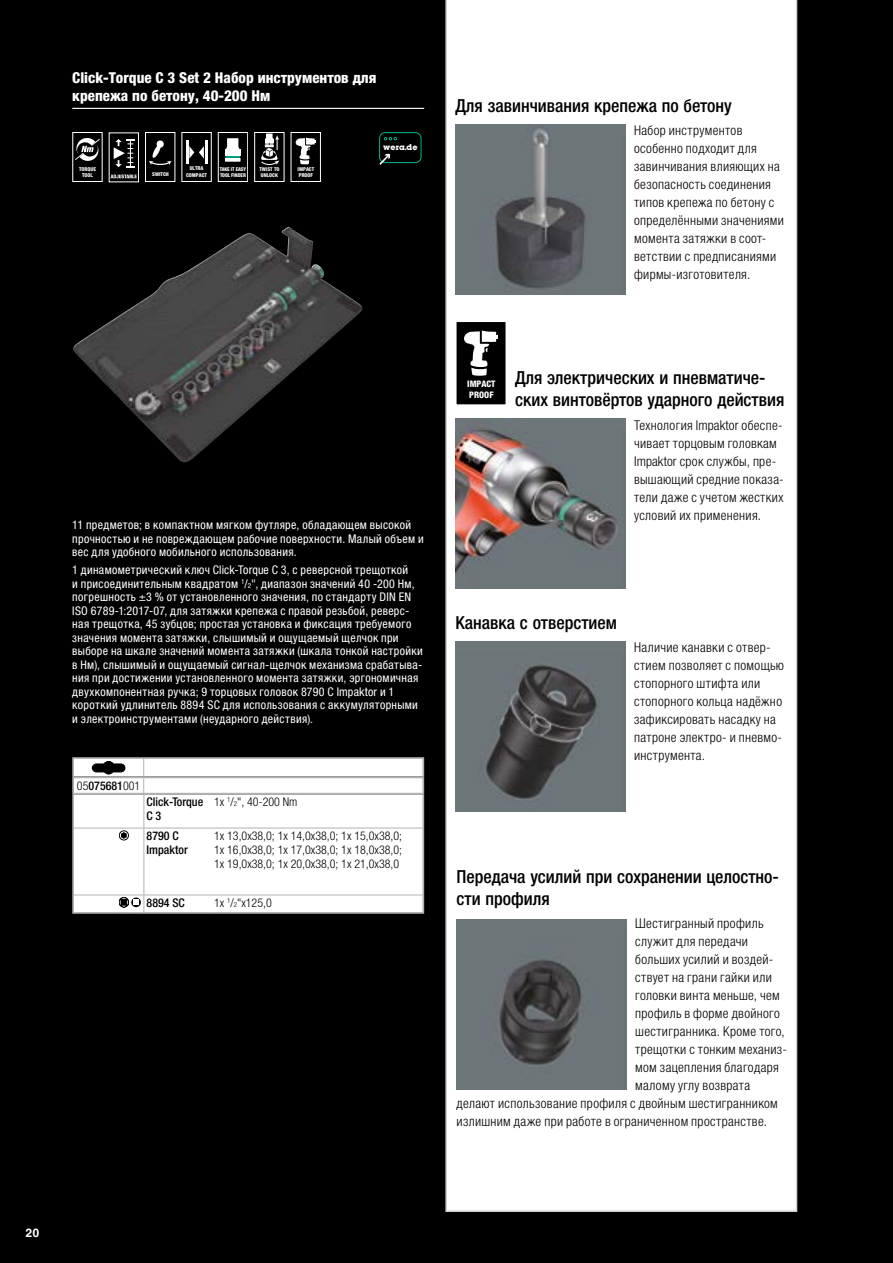
<style>
.page{position:relative;width:893px;height:1263px;background:#000}
.page>*{position:absolute;margin:0;border:0;box-sizing:border-box;transform-origin:0 0}
.t1{font:500 condensed 18px/21.6px "Helvetica Neue LTW1 G";color:#000}
.t2{font:800 condensed 15px/18px "Helvetica Neue LTW1 G";color:#fff}
.t3{font:300 condensed 13.5px/18px "Helvetica Neue LTW1 G";letter-spacing:.025em;color:#000}
.t4{font:condensed 12px/13.5px "Helvetica Neue LTW1 G";letter-spacing:.03em;color:#fff}
.t5{font:300 condensed 12px/14.4px "Helvetica Neue LTW1 G";color:#000;text-align:justify}
.t6{font:500 condensed 12px/14.4px "Helvetica Neue LTW1 G";color:#000}
.t7{font:700 12px "Helvetica World";color:#fff}
.t8{font:800 condensed 9px/10.6px "Helvetica Neue LT Std";color:#fff}
.t9{font:700 7.35px "Lubalin";color:#fff}
.t10{font:800 condensed 5.25px/6.1px "Helvetica Neue LT Std";color:#fff;text-align:center}
.t11{font:800 condensed 5.25px/6.1px "Helvetica Neue LT Std";letter-spacing:-.02em;color:#fff}
.s1{font-size:6.9px}
.s2{font-weight:300}
</style>
<div class="page">
<div style="left:445px;top:0;width:352px;height:1212px;background:#fff"></div>
<hr style="left:72px;top:757px;width:72px;height:2px;background:#b3b2b2">
<hr style="left:144px;top:757px;width:280px;height:2px;background:#b3b2b2">
<div style="left:145px;top:132px;width:30px;height:50px;border:1px solid #fff"></div>
<svg style="left:149px;top:140px;width:23px;height:25px"></svg>
<div style="left:72px;top:132px;width:30px;height:50px;border:1px solid #fff"></div>
<svg style="left:75px;top:138px;width:25px;height:23px"></svg>
<div style="left:182px;top:132px;width:30px;height:50px;border:1px solid #fff"></div>
<hr style="left:186px;top:140px;width:2px;height:24px;background:#fff">
<hr style="left:205px;top:140px;width:2px;height:24px;background:#fff">
<svg style="left:189px;top:146px;width:15px;height:13px"></svg>
<div style="left:218px;top:132px;width:30px;height:50px;border:1px solid #fff"></div>
<svg style="left:225px;top:138px;width:16px;height:24px"></svg>
<div style="left:225px;top:149px;width:16px;height:6px;background:#fff"></div>
<div style="left:254px;top:132px;width:30px;height:50px;border:1px solid #fff"></div>
<svg style="left:261px;top:134px;width:18px;height:31px"></svg>
<div style="left:291px;top:132px;width:30px;height:50px;border:1px solid #fff"></div>
<svg style="left:295px;top:137px;width:21px;height:28px"></svg>
<img style="left:73px;top:227px;width:289px;height:235px">
<img style="left:455px;top:124px;width:171px;height:170px">
<div style="left:456px;top:321px;width:50px;height:84px;background:#000"></div>
<div style="left:455px;top:321px;width:52px;height:84px;border:1px solid #fff"></div>
<svg style="left:464px;top:330px;width:34px;height:46px"></svg>
<img style="left:455px;top:419px;width:171px;height:170px">
<img style="left:455px;top:641px;width:171px;height:170px">
<div style="left:109px;top:133px;width:30px;height:49px;border:1px solid #fff"></div>
<svg style="left:110px;top:175px;width:27px;height:3px"></svg>
<svg style="left:114px;top:139px;width:21px;height:28px"></svg>
<img style="left:457px;top:919px;width:170px;height:170px">
<hr style="left:72px;top:108px;width:352px;height:1px;background:#fff">
<svg style="left:72px;top:758px;width:352px;height:156px;background:#f6f6f6"></svg>
<svg style="left:379px;top:132px;width:43px;height:33px"></svg>
<p class="t2" style="left:72px;top:69px;width:306px">Click-Torque C 3 Set 2 Набор инструментов для крепежа по бетону, 40-200 Нм</p>
<p class="t10" style="left:79px;top:166px;width:18px">TORQUE<br>TOOL</p>
<p class="t10" style="left:186px;top:165px;width:22px">ULTRA<br>COMPACT</p>
<p class="t11" style="left:220px;top:166px;width:28px">TAKE IT EASY<br>TOOL FINDER</p>
<p class="t10" style="left:259px;top:166px;width:21px;text-align:left">TWIST TO<br>UNLOCK</p>
<p class="t10" style="left:298px;top:166px;width:18px;text-align:left">IMPACT<br>PROOF</p>
<p class="t10" style="left:152px;top:171px;width:18px">SWITCH</p>
<p class="t9" style="left:383px;top:142px;width:36px">wera.de</p>
<h1 class="t1" style="left:455px;top:95px;width:278px">Для завинчивания крепежа по бетону</h1>
<p class="t3" style="left:634px;top:121px;width:151px">Набор инструментов особенно подходит для завинчивания влияющих на безопасность соединения типов крепежа по бетону с определёнными значениями момента затяжки в соот&shy;ветствии с предписаниями фирмы-изготовителя.</p>
<p class="t4" style="left:72px;top:518px;width:353px">11 предметов; в компактном мягком футляре, обладающем высокой прочностью и не повреждающем рабочие поверхности. Малый объем и вес для удобного мобильного использования.</p>
<p class="t4" style="left:72px;top:563px;width:352px">1 динамометрический ключ Click-Torque C 3, с реверсной трещоткой<br>и присоединительным квадратом <sup>1</sup>/<span class="s1">2</span>", диапазон значений 40 -200 Нм, погрешность ±3 % от установленного значения, по стандарту DIN EN ISO 6789-1:2017-07, для затяжки крепежа с правой резьбой, реверс&shy;ная трещотка, 45 зубцов; простая установка и фиксация требуемого значения момента затяжки, слышимый и ощущаемый щелчок при выборе на шкале значений момента затяжки (шкала тонкой настройки в Нм), слышимый и ощущаемый сигнал-щелчок механизма срабатыва&shy;ния при достижении установленного момента затяжки, эргономичная двухкомпонентная ручка; 9 торцовых головок 8790 C Impaktor и 1 короткий удлинитель 8894 SC для использования с аккумуляторными и электроинструментами (неударного действия).</p>
<p class="t6" style="left:77px;top:778px;width:65px"><span class="s2">05</span>075681<span class="s2">001</span></p>
<p class="t6" style="left:147px;top:794px;width:58px">Click-Torque<br>C3</p>
<p class="t5" style="left:214px;top:794px;width:85px">1x <sup>1</sup>/<span class="s1">2</span>", 40-200 Nm</p>
<p class="t6" style="left:147px;top:828px;width:43px">8790 C<br>Impaktor</p>
<p class="t5" style="left:214px;top:828px;width:189px">1x 13,0x38,0; 1x 14,0x38,0; 1x 15,0x38,0; 1x 16,0x38,0; 1x 17,0x38,0; 1x 18,0x38,0; 1x 19,0x38,0; 1x 20,0x38,0; 1x 21,0x38,0</p>
<p class="t6" style="left:147px;top:895px;width:40px">8894 SC</p>
<p class="t5" style="left:214px;top:895px;width:59px">1x <sup>1</sup>/<span class="s1">2</span>"x125,0</p>
<p class="t8" style="left:467px;top:378px;width:30px">IMPACT<br>PROOF</p>
<h1 class="t1" style="left:515px;top:367px;width:271px">Для электрических и пневматиче&shy;ских винтовёртов ударного действия</h1>
<p class="t3" style="left:634px;top:416px;width:151px">Технология Impaktor обеспе&shy;чивает торцовым головкам<br>Impaktor срок службы, пре&shy;вышающий средние показа&shy;тели даже с учетом жестких условий их применения.</p>
<h1 class="t1" style="left:455px;top:612px;width:163px">Канавка с отверстием</h1>
<p class="t3" style="left:634px;top:638px;width:151px">Наличие канавки с отвер&shy;стием позволяет с помощью стопорного штифта или стопорного кольца надёжно зафиксировать насадку на патроне электро- и пневмо&shy;инструмента.</p>
<h1 class="t1" style="left:457px;top:866px;width:324px">Передача усилий при сохранении целостно&shy;сти профиля</h1>
<p class="t3" style="left:635px;top:914px;width:130px">Шестигранный профиль</p>
<p class="t3" style="left:635px;top:932px;width:114px">служит для передачи</p>
<p class="t3" style="left:635px;top:950px;width:140px">больших усилий и воздей-</p>
<p class="t3" style="left:635px;top:968px;width:138px">ствует на грани гайки или</p>
<p class="t3" style="left:635px;top:986px;width:146px">головки винта меньше, чем</p>
<p class="t3" style="left:635px;top:1004px;width:146px">профиль в форме двойного</p>
<p class="t3" style="left:635px;top:1022px;width:151px">шестигранника. Кроме того,</p>
<p class="t3" style="left:635px;top:1040px;width:153px">трещотки с тонким механиз-</p>
<p class="t3" style="left:635px;top:1058px;width:145px">мом зацепления благодаря</p>
<p class="t3" style="left:635px;top:1076px;width:116px">малому углу возврата</p>
<p class="t3" style="left:457px;top:1094px;width:323px">делают использование профиля с двойным шестигранником</p>
<p class="t3" style="left:457px;top:1112px;width:312px">излишним даже при работе в ограниченном пространстве.</p>
<p class="t7" style="left:26px;top:1225px;width:15px">20</p>
</div>
